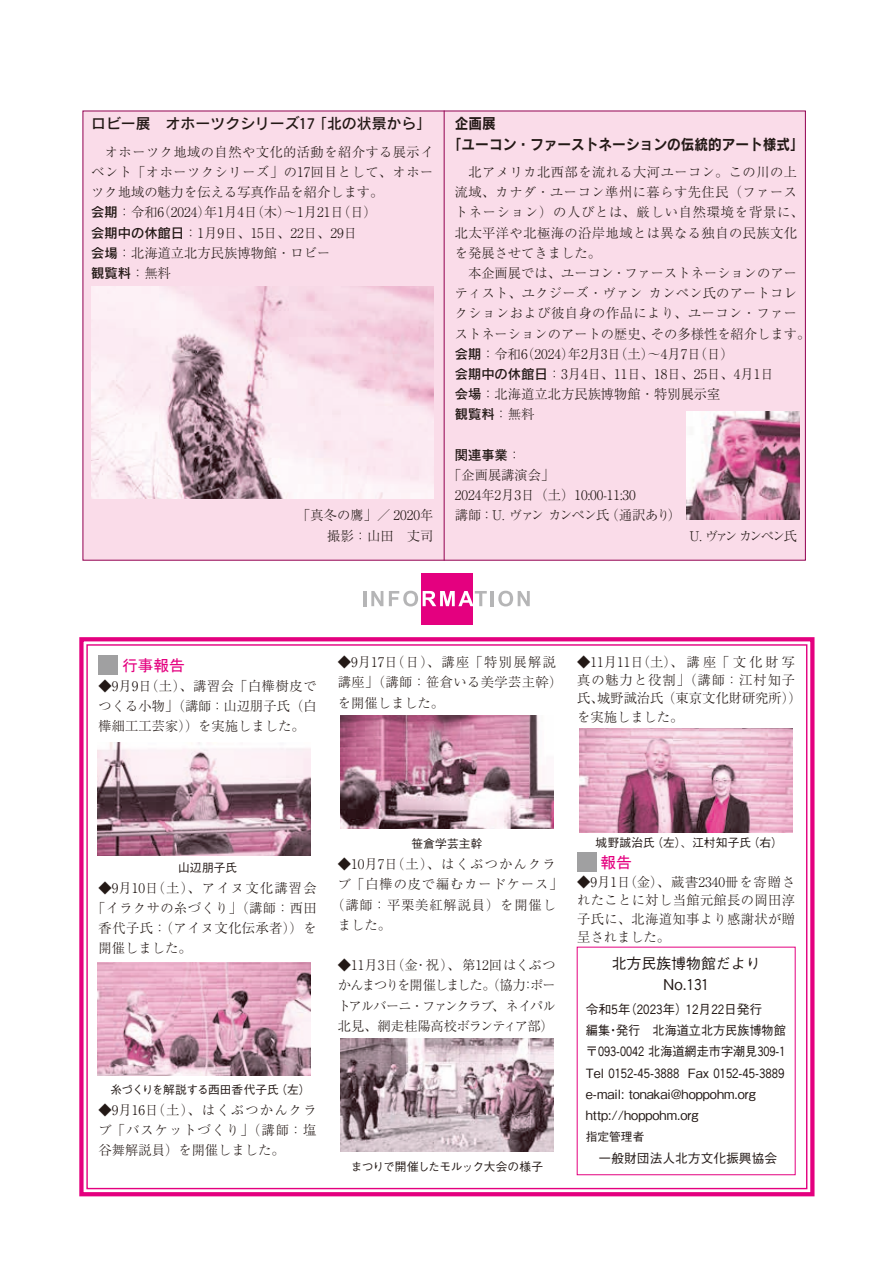
<style>
.page{position:relative;width:893px;height:1263px;background:#fff}
.page>*{position:absolute;margin:0;border:0;box-sizing:border-box;transform-origin:0 0}
.t1{font:15.75px "MS Gothic";color:#e4007f}
.t2{font:14.85px/20.2px "Rodin Pro B";color:#231916;scale:.92 1}
.t3{font:14.85px "Rodin Pro DB";color:#231916}
.t4{font:500 14.85px/21.3px "Gothic BBB Pro";color:#231916;text-align:center}
.t5{font:300 13.35px/20.2px "Ryumin Pro";color:#231916;text-align:justify}
.t6{font:300 13.35px/20.2px "Ryumin Pro";letter-spacing:.03em;color:#231916}
.t7{font:300 13.35px "Ryumin Pro";letter-spacing:.09em;color:#231916}
.t8{font:300 13.35px "Ryumin Pro";letter-spacing:.065em;color:#231916}
.t9{font:13.35px "Rodin Pro DB";color:#231916}
.t10{font:300 13.35px "Ryumin Pro";letter-spacing:-.185em;color:#231916}
.t11{font:700 13.35px "Futo Go B101 Pro";color:#231916}
.t12{font:500 12.75px/21.3px "Gothic BBB Pro";color:#231916}
.t13{font:12.75px "Gothic Num";color:#231916}
.t14{font:500 11.7px "Gothic BBB Pro";letter-spacing:-.035em;color:#231916}
.t15{font:500 11.7px "Gothic BBB Pro";color:#231916}
.s1{font-family:"Futogo Num"}
.s2{font-family:"Rodin Pro DB";font-weight:400}
.s3{font-family:"Ryumin Pro";font-weight:300}
.s4{font-family:"Futo Go B101 Pro";font-weight:700}
.s5{font-family:"Gothic Num";font-weight:400}
.s6{font-family:"Gothic BBB Pro";font-weight:500}
</style>
<div class="page">
<svg style="left:79px;top:637px;width:736px;height:560px"></svg>
<div style="left:99px;top:656px;width:19px;height:19px;background:#a0a0a1"></div>
<div style="left:577px;top:852px;width:19px;height:19px;background:#a0a0a1"></div>
<div style="left:82px;top:111px;width:724px;height:450px;background:#fadce9"></div>
<div style="left:421px;top:573px;width:51px;height:51px;background:#e4007f"></div>
<hr style="left:363px;top:591px;width:3px;height:15px;background:#b5b5b6">
<svg style="left:371px;top:591px;width:12px;height:15px"></svg>
<svg style="left:389px;top:591px;width:98px;height:15px"></svg>
<hr style="left:491px;top:591px;width:3px;height:15px;background:#b5b5b6">
<svg style="left:498px;top:591px;width:32px;height:15px"></svg>
<img style="left:98px;top:742px;width:213px;height:114px">
<img style="left:98px;top:963px;width:213px;height:113px">
<img style="left:340px;top:715px;width:213px;height:114px">
<img style="left:579px;top:729px;width:213px;height:103px">
<img style="left:340px;top:1039px;width:213px;height:113px">
<hr style="left:444px;top:111px;width:1px;height:450px;background:#920050">
<img style="left:92px;top:287px;width:342px;height:212px">
<img style="left:686px;top:411px;width:113px;height:108px">
<p class="t3" style="left:91px;top:114px;width:341px">ロビー展　オホーツクシリーズ<span class="s1">17</span> 「北の状景から」</p>
<p class="t5" style="left:91px;top:141px;width:344px;text-align:left">　オホーツク地域の自然や文化的活動を紹介する展示イベント「オホーツクシリーズ」の17回目として、オホーツク地域の魅力を伝える写真作品を紹介します。<br><span class="s2">会期</span>：令和6（2024）年1月4日（木）～1月21日（日）<br><span class="s2">会期中の休館日</span>：1月9日、15日、22日、29日　<br><span class="s2">会場</span>：北海道立北方民族博物館・ロビー</p>
<p class="t9" style="left:91px;top:264px;width:81px">観覧料<span class="s3">：無料</span></p>
<p class="t5" style="left:297px;top:504px;width:138px;text-align:right">「真冬の鷹」／ 2020年撮影：山田　丈司</p>
<p class="t2" style="left:448px;top:113px;width:388px;text-indent:7px">企画展<br>「ユーコン・ファーストネーションの伝統的アート様式」</p>
<p class="t5" style="left:455px;top:161px;width:357px;text-align:left">　北アメリカ北西部を流れる大河ユーコン。この川の上流域、カナダ・ユーコン準州に暮らす先住民（ファーストネーション）の人びとは、厳しい自然環境を背景に、北太平洋や北極海の沿岸地域とは異なる独自の民族文化を発展させてきました。<br>　本企画展では、ユーコン・ファーストネーションのアーティスト、ユクジーズ・ヴァン カンペン氏のアートコレクションおよび彼自身の作品により、ユーコン・ファーストネーションのアートの歴史、その多様性を紹介します。<span class="s2">会期</span>：令和6（2024）年2月3日（土）～4月7日（日）<br><span class="s2">会期中の休館日</span>：3月4日、11日、18日、25日、4月1日　<br><span class="s4">会場</span>：北海道立北方民族博物館・特別展示室</p>
<p class="t9" style="left:455px;top:405px;width:81px">観覧料<span class="s3">：無料</span></p>
<p class="t11" style="left:455px;top:444px;width:68px">関連事業<span class="s3">：</span></p>
<p class="t5" style="left:455px;top:464px;width:228px;text-align:left;text-indent:-7px">「企画展講演会」<br>2024年2月3日（土）10:00-11:30<br>講師：U. ヴァン カンペン氏（通訳あり）</p>
<p class="t10" style="left:689px;top:525px;width:109px">U. ヴァン カンペン氏</p>
<p class="t1" style="left:122px;top:657px;width:64px">行事報告</p>
<p class="t5" style="left:99px;top:674px;width:220px">◆9月9日（土）、講習会「白樺樹皮でつくる小物」（講師：山辺朋子氏（白樺細工工芸家））を実施しました。</p>
<p class="t6" style="left:338px;top:651px;width:226px">◆9月17日（日）、講座「特別展解説講座」（講師：笹倉いる美学芸主幹）を開催しました。</p>
<p class="t5" style="left:577px;top:652px;width:226px;line-height:18px;text-align:left">◆11月11日（土）、講座「文化財写真の魅力と役割」（講師：江村知子氏、城野誠治氏（東京文化財研究所））を実施しました。</p>
<p class="t15" style="left:178px;top:858px;width:60px">山辺朋子氏</p>
<p class="t7" style="left:99px;top:877px;width:220px">◆9月10日（土）、アイヌ文化講習会</p>
<p class="t6" style="left:92px;top:897px;width:226px">「イラクサの糸づくり」（講師：西田</p>
<p class="t6" style="left:99px;top:917px;width:219px">香代子氏：（アイヌ文化伝承者））を</p>
<p class="t5" style="left:99px;top:937px;width:95px">開催しました。</p>
<p class="t14" style="left:111px;top:1080px;width:202px">糸づくりを解説する西田香代子氏（左）</p>
<p class="t5" style="left:99px;top:1099px;width:220px">◆9月16日（土）、はくぶつかんクラブ「バスケットづくり」（講師：塩谷舞解説員）を開催しました。</p>
<p class="t15" style="left:411px;top:835px;width:73px">笹倉学芸主幹</p>
<p class="t7" style="left:338px;top:854px;width:220px">◆10月7日（土）、はくぶつかんクラ</p>
<p class="t8" style="left:338px;top:874px;width:226px">ブ「白樺の皮で編むカードケース」</p>
<p class="t8" style="left:331px;top:894px;width:226px">（講師：平栗美紅解説員）を開催し</p>
<p class="t5" style="left:338px;top:914px;width:55px">ました。</p>
<p class="t5" style="left:338px;top:954px;width:219px">◆11月3日（金・祝）、第12回はくぶつかんまつりを開催しました。（協力：ポートアルバーニ・ファンクラブ、ネイパル北見、網走桂陽高校ボランティア部）</p>
<p class="t14" style="left:351px;top:1157px;width:194px">まつりで開催したモルック大会の様子</p>
<p class="t15" style="left:595px;top:833px;width:189px">城野誠治氏（左）、江村知子氏（右）</p>
<p class="t1" style="left:601px;top:854px;width:33px">報告</p>
<p class="t5" style="left:577px;top:872px;width:219px;line-height:18px">◆9月1日（金）、蔵書2340冊を寄贈されたことに対し当館元館長の岡田淳子氏に、北海道知事より感謝状が贈呈されました。</p>
<p class="t4" style="left:612px;top:951px;width:150px">北方民族博物館だより<br>No.<span class="s5">131</span></p>
<p class="t12" style="left:586px;top:997px;width:201px">令和<span class="s5">5</span>年（<span class="s5">2023</span>年）<span class="s5">12</span>月<span class="s5">22</span>日発行<br>編集・発行　北海道立北方民族博物館〒<span class="s5">093</span>-<span class="s5">0042</span> 北海道網走市字潮見<span class="s5">309</span>-<span class="s5">1</span></p>
<p class="t13" style="left:586px;top:1065px;width:200px"><span class="s6">Tel</span> 0152<span class="s6">-</span>45<span class="s6">-</span>3888 <span class="s6">Fax</span> 0152<span class="s6">-</span>45<span class="s6">-</span>3889</p>
<p class="t12" style="left:586px;top:1082px;width:172px">e-mail: tonakai@hoppohm.org http://hoppohm.org</p>
<p class="t15" style="left:586px;top:1127px;width:60px">指定管理者</p>
<p class="t12" style="left:586px;top:1146px;width:193px">　一般財団法人北方文化振興協会</p>
</div>
